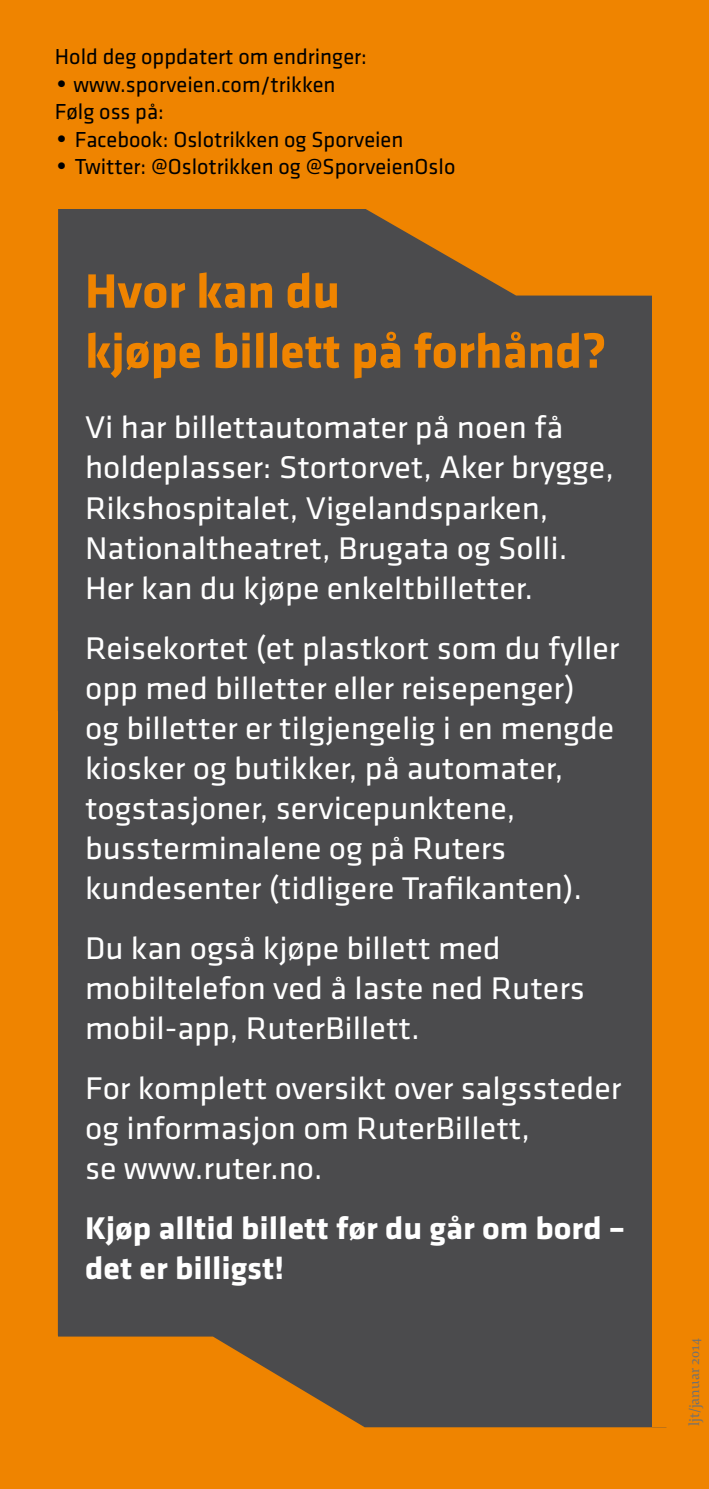
<style>
.page{position:relative;width:709px;height:1489px;background:#fff}
.page>*{position:absolute;margin:0;border:0;box-sizing:border-box;transform-origin:0 0}
.t1{font:700 50px/60px "Klavika Basic";color:#ef8400}
.t2{font:32.5px/40px "Klavika Basic";color:#fff;scale:1.05 1}
.t3{font:700 32.5px/40px "Klavika Basic";color:#fff;scale:1.05 1}
.t4{font:22.5px/27.5px "Klavika Basic";color:#000}
.t5{font:15px "Enigma 2";color:#707172}
.s1{font-family:"Century Gothic"}
</style>
<div class="page">
<div style="left:0;top:0;width:709px;height:1488px;background:#ef8400"></div>
<div style="left:58px;top:209px;width:594px;height:457px;background:#4b4b4d"></div>
<svg style="left:58px;top:945px;width:594px;height:482px;fill:#4b4b4d"></svg>
<div style="left:58px;top:666px;width:608px;height:279px;background:#4b4b4d"></div>
<div style="left:652px;top:271px;width:38px;height:1155px;background:#ef8400"></div>
<p class="t4" style="left:55px;top:42px;width:313px">Hold deg oppdatert om endringer:</p>
<p class="t4" style="left:55px;top:70px;width:282px"><span class="s1">•</span> www.sporveien.com/trikken<br>Følg oss på:</p>
<p class="t4" style="left:55px;top:125px;width:350px"><span class="s1">•</span> Facebook: Oslotrikken og Sporveien</p>
<p class="t4" style="left:55px;top:152px;width:402px"><span class="s1">•</span> Twitter: @Oslotrikken og @SporveienOslo</p>
<h1 class="t1" style="left:85px;top:259px;width:523px">Hvor kan du<br>kjøpe billett på forhånd?</h1>
<p class="t2" style="left:85px;top:406px;width:505px">Vi har billettautomater på noen få holdeplasser: Stortorvet, Aker brygge, Rikshospitalet, Vigelandsparken, Nationaltheatret, Brugata og Solli.<br>Her kan du kjøpe enkeltbilletter.</p>
<p class="t2" style="left:85px;top:626px;width:510px">Reisekortet (et plastkort som du fyller opp med billetter eller reisepenger)<br>og billetter er tilgjengelig i en mengde kiosker og butikker, på automater, togstasjoner, servicepunktene, bussterminalene og på Ruters kundesenter (tidligere Trafikanten).</p>
<p class="t2" style="left:85px;top:926px;width:477px">Du kan også kjøpe billett med mobiltelefon ved å laste ned Ruters mobil-app, RuterBillett.</p>
<p class="t2" style="left:85px;top:1066px;width:512px">For komplett oversikt over salgssteder og informasjon om RuterBillett,<br>se www.ruter.no.</p>
<p class="t3" style="left:85px;top:1206px;width:516px">Kjøp alltid billett før du går om bord – det er billigst!</p>
<p class="t5" style="left:684px;top:1426px;width:90px;rotate:-90deg">ljt/januar 2014</p>
</div>
